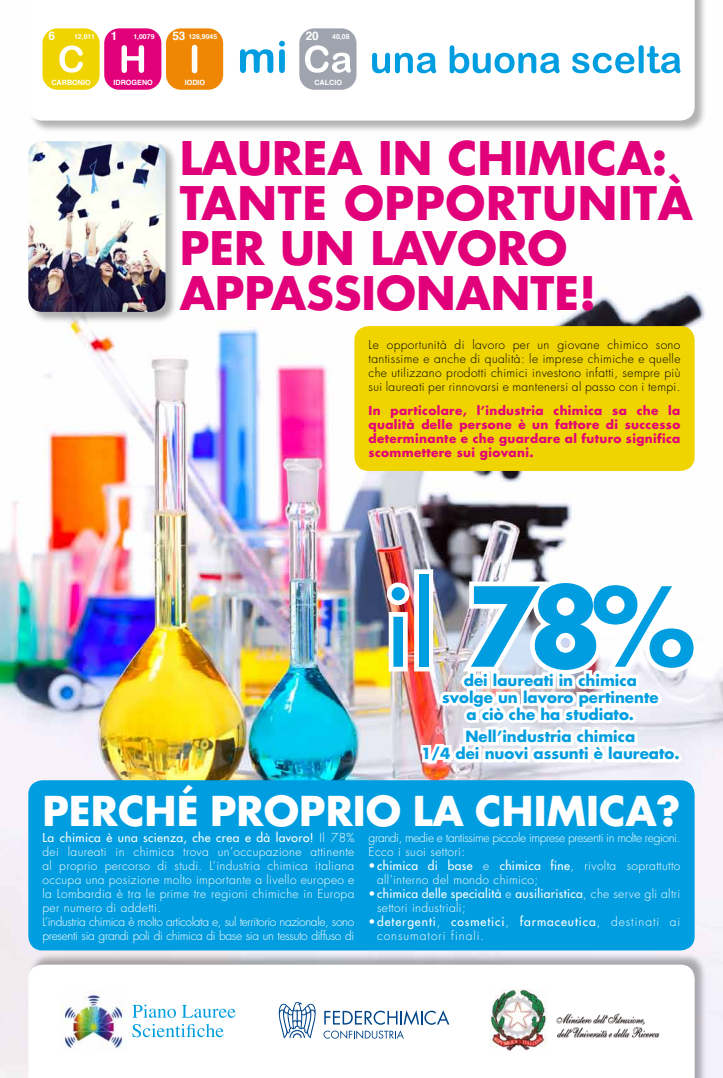
<style>
.page{position:relative;width:723px;height:1078px;background:#fff}
.page>*{position:absolute;margin:0;border:0;box-sizing:border-box;transform-origin:0 0}
.t1{font:700 106.7px "Futura LT";color:#009ee0}
.t2{font:700 45px/45px "Futura LT";color:#e2007a}
.t3{font:700 40px "Futura LT";color:#fff}
.t4{font:700 15px/22.7px "Futura LT";color:#009ee0}
.t5{font:300 12px/14px "Futura LT";letter-spacing:.03em;color:#fff}
.t6{font:300 12px/14px "Futura LT";letter-spacing:.03em;color:#000;text-align:justify}
.t7{font:700 12px/14px "Futura LT";letter-spacing:.03em;color:#e2007a;text-align:justify}
.t8{font:300 12px/14px "Futura LT";letter-spacing:-.03em;color:#fff}
.t9{font:12px/14px "Futura LT";letter-spacing:.03em;color:#fff}
.t10{font:12px/14px "Futura LT";letter-spacing:.08em;color:#fff}
.t11{font:700 11.8px "Helvetica";color:#fff}
.t12{font:700 7.2px "Helvetica";color:#fff}
.t13{font:700 6.9px "Helvetica";color:#fff}
.s1{font-size:11.8px}
.s2{font-weight:400}
.s3{font-weight:300}
</style>
<div class="page">
<img style="left:1px;top:291px;width:722px;height:786px">
<img style="left:0;top:550px;width:1px;height:522px">
<div style="left:354px;top:326px;width:340px;height:145px;background:#f0d400;border-radius:14px"></div>
<div style="left:28px;top:141px;width:150px;height:183px;background:#000;opacity:.3"></div>
<img style="left:28px;top:141px;width:137px;height:171px">
<div style="left:28px;top:780px;width:666px;height:170px;background:#009ee0;border-radius:14px"></div>
<div style="left:414px;top:569px;width:19px;height:102px;border:9px solid #fff"></div>
<img style="left:382px;top:573px;width:321px;height:203px">
<div style="left:672px;top:753px;width:10px;height:9px;border:6px solid #fff;border-radius:50%"></div>
<div style="left:28px;top:0;width:679px;height:132px;background:#000;opacity:.3"></div>
<svg style="left:28px;top:0;width:666px;height:120px"></svg>
<svg style="left:240px;top:49px;width:33px;height:24px"></svg>
<svg style="left:279px;top:41px;width:6px;height:32px"></svg>
<svg style="left:372px;top:53px;width:64px;height:20px"></svg>
<svg style="left:450px;top:45px;width:109px;height:28px"></svg>
<svg style="left:572px;top:45px;width:108px;height:28px"></svg>
<div style="left:42px;top:28px;width:58px;height:62px;background:#f0d400;border-radius:15px"></div>
<svg style="left:59px;top:45px;width:24px;height:28px"></svg>
<div style="left:104px;top:28px;width:57px;height:62px;background:#e2007a;border-radius:15px"></div>
<svg style="left:122px;top:45px;width:22px;height:28px"></svg>
<div style="left:166px;top:28px;width:57px;height:62px;background:#ef8704;border-radius:15px"></div>
<svg style="left:192px;top:45px;width:5px;height:28px"></svg>
<div style="left:299px;top:28px;width:57px;height:62px;background:#a0a4ae;border-radius:15px"></div>
<svg style="left:305px;top:45px;width:46px;height:28px"></svg>
<div style="left:28px;top:952px;width:679px;height:125px;background:#000;opacity:.3"></div>
<svg style="left:28px;top:964px;width:666px;height:113px"></svg>
<img style="left:489px;top:988px;width:58px;height:62px">
<img style="left:553px;top:1011px;width:93px;height:15px">
<img style="left:556px;top:1025px;width:104px;height:15px">
<img style="left:60px;top:990px;width:67px;height:61px">
<svg style="left:132px;top:1023px;width:92px;height:14px"></svg>
<svg style="left:132px;top:1004px;width:103px;height:13px"></svg>
<svg style="left:279px;top:1001px;width:37px;height:37px"></svg>
<svg style="left:324px;top:1009px;width:125px;height:15px"></svg>
<svg style="left:323px;top:1030px;width:81px;height:8px"></svg>
<p class="t11" style="left:49px;top:27px;width:8px">6</p>
<p class="t13" style="left:74px;top:31px;width:22px">12,011</p>
<p class="t12" style="left:51px;top:77px;width:41px">CARBONIO</p>
<p class="t11" style="left:111px;top:27px;width:8px">1</p>
<p class="t13" style="left:133px;top:31px;width:23px">1,0079</p>
<p class="t12" style="left:114px;top:77px;width:41px">IDROGENO</p>
<p class="t13" style="left:172px;top:31px;width:46px"><span class="s1">53</span> 126,9045</p>
<p class="t12" style="left:185px;top:77px;width:22px">IODIO</p>
<p class="t13" style="left:306px;top:31px;width:45px"><span class="s1">20</span> 40,08</p>
<p class="t12" style="left:314px;top:77px;width:29px">CALCIO</p>
<h2 class="t2" style="left:180px;top:135px;width:489px">LAUREA IN CHIMICA: tante</h2>
<h2 class="t2" style="left:344px;top:180px;width:33px">opportunit</h2>
<h2 class="t2" style="left:658px;top:180px;width:37px">à</h2>
<h2 class="t2" style="left:180px;top:225px;width:29px">per</h2>
<h2 class="t2" style="left:280px;top:225px;width:214px">un lavoro</h2>
<h2 class="t2" style="left:180px;top:270px;width:32px">appassionante</h2>
<h2 class="t2" style="left:579px;top:270px;width:19px">!</h2>
<p class="t6" style="left:369px;top:338px;width:313px">Le opportunità di lavoro per un giovane chimico sono tantissime e anche di qualità: le imprese chimiche e quelle che utilizzano prodotti chimici investono infatti, sempre più sui laureati per rinnovarsi e mantenersi al passo con i tempi.</p>
<p class="t7" style="left:369px;top:403px;width:313px">In particolare, l’industria chimica sa che la qualità delle persone è un fattore di successo determinante e che guardare al futuro significa scommettere sui giovani.</p>
<h1 class="t1" style="left:385px;top:555px;width:312px"><span class="s2">il</span> 78%</h1>
<p class="t4" style="left:442px;top:685px;width:218px">svolge un lavoro pertinente</p>
<p class="t4" style="left:464px;top:668px;width:175px">dei laureati in chimica</p>
<p class="t4" style="left:465px;top:702px;width:171px">a ciò che ha studiato.<br>Nell’industria chimica</p>
<p class="t4" style="left:421px;top:742px;width:260px">1/4 dei nuovi assunti è laureato.</p>
<h3 class="t3" style="left:43px;top:783px;width:639px">PERCHÉ PROPRIO LA CHIMICA?</h3>
<p class="t5" style="left:43px;top:831px;width:313px"><span class="s2">La chimica è una scienza, che crea e dà lavoro!</span> Il 78% dei laureati in chimica trova un’occupazione attinente al proprio percorso di studi. L’industria chimica italiana occupa una posizione molto importante a livello europeo e la Lombardia è tra le prime tre regioni chimiche in Europa per numero di addetti.<br>L’industria chimica è molto articolata e, sul territorio nazionale, sono presenti sia grandi poli di chimica di base sia un tessuto diffuso di</p>
<p class="t8" style="left:368px;top:830px;width:313px">grandi, medie e tantissime piccole imprese presenti in molte regioni.<br>Ecco i suoi settori:</p>
<p class="t5" style="left:377px;top:858px;width:305px;text-indent:-9px"><span class="s2">• chimica di base</span> e <span class="s2">chimica fine</span>, rivolta soprattutto all’interno del mondo chimico;</p>
<p class="t9" style="left:377px;top:886px;width:305px;text-indent:-9px">• chimica delle specialità <span class="s3">e</span> ausiliaristica<span class="s3">, che serve gli altri settori industriali;</span></p>
<p class="t10" style="left:377px;top:914px;width:305px;text-indent:-8px">• detergenti<span class="s3">,</span> cosmetici<span class="s3">,</span> farmaceutica<span class="s3">, destinati ai consumatori finali.</span></p>
</div>
